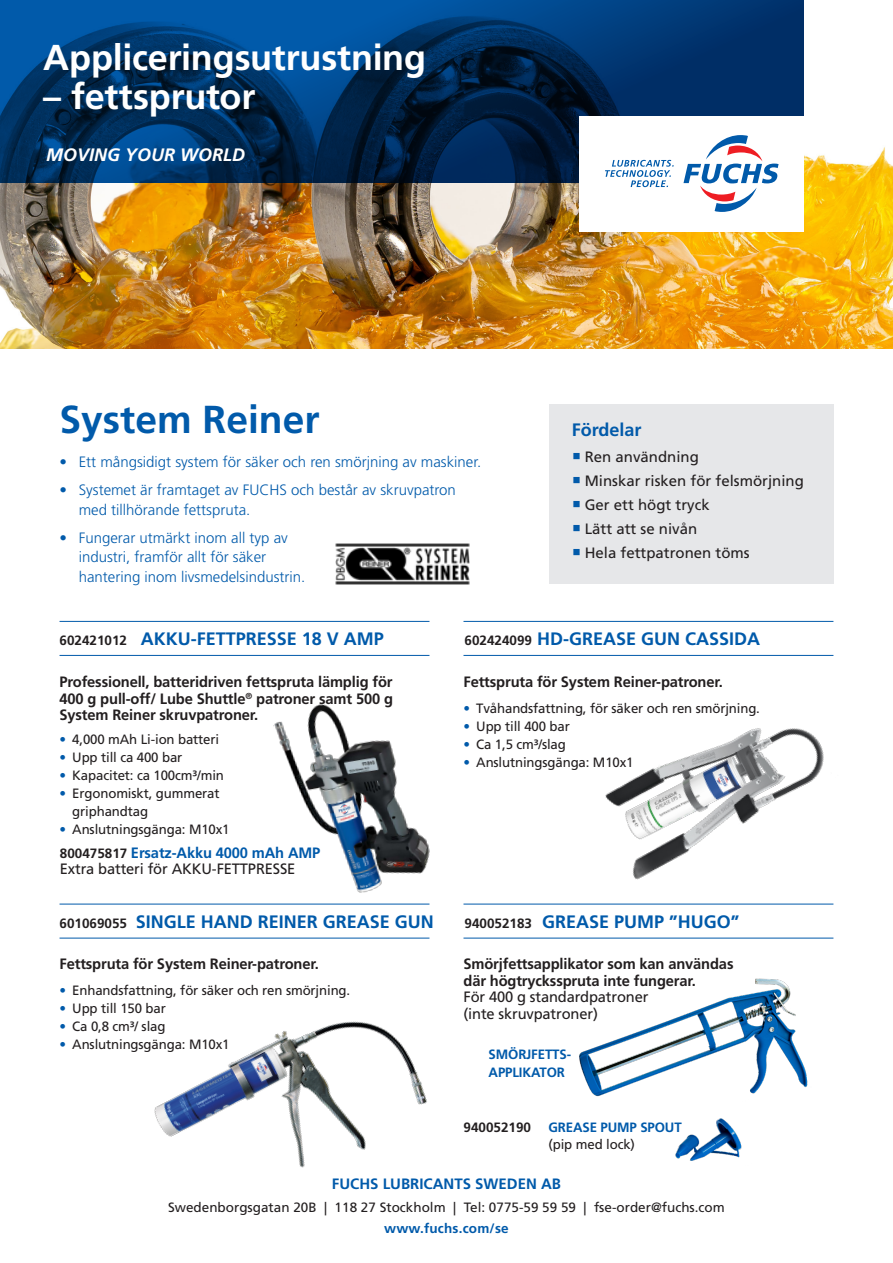
<style>
.page{position:relative;width:893px;height:1263px;background:#fff}
.page>*{position:absolute;margin:0;border:0;box-sizing:border-box;transform-origin:0 0}
.t1{font:700 39px "Frutiger LT Std";color:#015aaa}
.t2{font:700 36px "Frutiger LT Std";letter-spacing:-.005em;color:#fff}
.t3{font:700 18px "Frutiger LT Std";color:#015aaa}
.t4{font:italic 700 18px "Frutiger LT Std";color:#fff}
.t5{font:700 15px/16.5px "Frutiger LT Std";letter-spacing:-.01em;color:#231f20}
.t6{font:300 15px/19.5px "Frutiger LT Std";color:#015aaa}
.t7{font:15px/16.5px "Frutiger LT Std";color:#231f20}
.t8{font:700 15px "Frutiger LT Std";color:#015aaa}
.t9{font:13.5px/18px "Frutiger LT Std";letter-spacing:-.01em;color:#231f20}
.t10{font:700 13.5px/16.5px "Frutiger LT Std";letter-spacing:-.01em;color:#015aaa}
.t11{font:700 13.5px "Frutiger LT Std";letter-spacing:.015em;color:#015aaa}
.t12{font:700 13.5px "Frutiger LT Std";color:#231f20}
.s1{font-size:13.5px;color:#231f20}
.s2{color:#015aaa}
.s3{font-weight:700;font-size:13.5px}
.s4{font-weight:700;color:#015aaa}
.s5{font-weight:400}
.s6{font-weight:400;color:#231f20}
</style>
<div class="page">
<img style="left:0;top:147px;width:893px;height:202px">
<div style="left:549px;top:404px;width:284px;height:179px;background:#e6e7e9"></div>
<svg style="left:0;top:0;width:804px;height:183px;background:#003367"></svg>
<div style="left:580px;top:116px;width:224px;height:115px;background:#fff"></div>
<svg style="left:605px;top:160px;width:69px;height:27px"></svg>
<svg style="left:683px;top:135px;width:96px;height:77px"></svg>
<hr style="left:60px;top:621px;width:369px;height:1px;background:#015aaa">
<hr style="left:60px;top:655px;width:369px;height:1px;background:#015aaa">
<hr style="left:463px;top:621px;width:370px;height:1px;background:#015aaa">
<hr style="left:463px;top:655px;width:370px;height:1px;background:#015aaa">
<hr style="left:60px;top:904px;width:369px;height:1px;background:#015aaa">
<hr style="left:60px;top:938px;width:369px;height:1px;background:#015aaa">
<hr style="left:463px;top:904px;width:370px;height:1px;background:#015aaa">
<hr style="left:463px;top:938px;width:370px;height:1px;background:#015aaa">
<img style="left:335px;top:544px;width:134px;height:40px">
<img style="left:271px;top:704px;width:159px;height:201px">
<img style="left:605px;top:728px;width:219px;height:152px">
<img style="left:154px;top:1021px;width:273px;height:147px">
<img style="left:675px;top:1118px;width:67px;height:43px">
<img style="left:579px;top:978px;width:229px;height:119px">
<svg style="left:661px;top:1052px;width:87px;height:45px"></svg>
<p class="t2" style="left:43px;top:36px;width:384px">Appliceringsutrustning</p>
<p class="t2" style="left:43px;top:75px;width:214px">– fettsprutor</p>
<p class="t4" style="left:46px;top:145px;width:201px">MOVING YOUR WORLD</p>
<p class="t1" style="left:60px;top:397px;width:262px">System Reiner</p>
<p class="t6" style="left:60px;top:453px;width:423px">• Ett mångsidigt system för säker och ren smörjning av maskiner.</p>
<p class="t6" style="left:79px;top:481px;width:379px;text-indent:-19px">• Systemet är framtaget av FUCHS och består av skruvpatron med tillhörande fettspruta.</p>
<p class="t6" style="left:79px;top:528px;width:228px;text-indent:-19px">• Fungerar utmärkt inom all typ av industri, framför allt för säker hantering inom livsmedelsindustrin.</p>
<p class="t3" style="left:572px;top:419px;width:71px">Fördelar</p>
<p class="t7" style="left:572px;top:448px;width:128px"><sup>◼</sup> Ren användning</p>
<p class="t7" style="left:572px;top:472px;width:233px"><sup>◼</sup> Minskar risken för felsmörjning</p>
<p class="t7" style="left:572px;top:496px;width:139px"><sup>◼</sup> Ger ett högt tryck</p>
<p class="t7" style="left:572px;top:520px;width:127px"><sup>◼</sup> Lätt att se nivån</p>
<p class="t7" style="left:572px;top:544px;width:179px"><sup>◼</sup> Hela fettpatronen töms</p>
<p class="t3" style="left:60px;top:628px;width:326px"><span class="s1">602421012</span> AKKU-FETTPRESSE 18 V AMP</p>
<p class="t3" style="left:465px;top:628px;width:297px"><span class="s1">602424099</span> HD-GREASE GUN CASSIDA</p>
<p class="t5" style="left:60px;top:674px;width:335px;text-align:justify">Professionell, batteridriven fettspruta lämplig för 400 g pull-off/ Lube Shuttle<sup>®</sup> patroner samt 500 g System Reiner skruvpatroner.</p>
<p class="t9" style="left:60px;top:730px;width:161px"><span class="s2">•</span> 4,000 mAh Li-ion batteri</p>
<p class="t9" style="left:60px;top:748px;width:124px"><span class="s2">•</span> Upp till ca 400 bar</p>
<p class="t9" style="left:60px;top:766px;width:166px"><span class="s2">•</span> Kapacitet: ca 100cm³/min</p>
<p class="t9" style="left:72px;top:784px;width:149px;text-indent:-13px"><span class="s2">•</span> Ergonomiskt, gummerat griphandtag</p>
<p class="t9" style="left:60px;top:820px;width:172px"><span class="s2">•</span> Anslutningsgänga: M10x1</p>
<p class="t7" style="left:60px;top:844px;width:262px"><span class="s3">800475817</span> <span class="s4">Ersatz-Akku 4000 mAh AMP<br></span>Extra batteri för AKKU-FETTPRESSE</p>
<p class="t5" style="left:463px;top:674px;width:261px">Fettspruta för System Reiner-patroner.</p>
<p class="t9" style="left:463px;top:699px;width:298px"><span class="s2">•</span> Tvåhandsfattning, för säker och ren smörjning.</p>
<p class="t9" style="left:463px;top:717px;width:108px"><span class="s2">•</span> Upp till 400 bar</p>
<p class="t9" style="left:463px;top:735px;width:104px"><span class="s2">•</span> Ca 1,5 cm³/slag</p>
<p class="t9" style="left:463px;top:753px;width:172px"><span class="s2">•</span> Anslutningsgänga: M10x1</p>
<p class="t3" style="left:60px;top:911px;width:376px"><span class="s1">601069055</span> SINGLE HAND REINER GREASE GUN</p>
<p class="t3" style="left:465px;top:911px;width:276px"><span class="s1">940052183</span> GREASE PUMP ”HUGO”</p>
<p class="t5" style="left:60px;top:956px;width:261px">Fettspruta för System Reiner-patroner.</p>
<p class="t9" style="left:60px;top:981px;width:292px"><span class="s2">•</span> Enhandsfattning, för säker och ren smörjning.</p>
<p class="t9" style="left:60px;top:999px;width:108px"><span class="s2">•</span> Upp till 150 bar</p>
<p class="t9" style="left:60px;top:1017px;width:107px"><span class="s2">•</span> Ca 0,8 cm³/ slag</p>
<p class="t9" style="left:60px;top:1035px;width:172px"><span class="s2">•</span> Anslutningsgänga: M10x1</p>
<p class="t5" style="left:463px;top:956px;width:271px">Smörjfettsapplikator som kan användas där högtrycksspruta inte fungerar.<br><span class="s5">För 400 g standardpatroner<br>(inte skruvpatroner)</span></p>
<p class="t10" style="left:489px;top:1046px;width:84px;line-height:18px">SMÖRJFETTS-<br>APPLIKATOR</p>
<p class="t12" style="left:463px;top:1119px;width:69px">940052190</p>
<p class="t10" style="left:549px;top:1119px;width:135px">GREASE PUMP SPOUT <span class="s6">(pip med lock)</span></p>
<p class="t8" style="left:332px;top:1175px;width:231px">FUCHS LUBRICANTS SWEDEN AB</p>
<p class="t9" style="left:168px;top:1198px;width:558px">Swedenborgsgatan 20B | 118 27 Stockholm | Tel: 0775-59 59 59 | fse-order@fuchs.com</p>
<p class="t11" style="left:384px;top:1220px;width:126px">www.fuchs.com/se</p>
</div>
